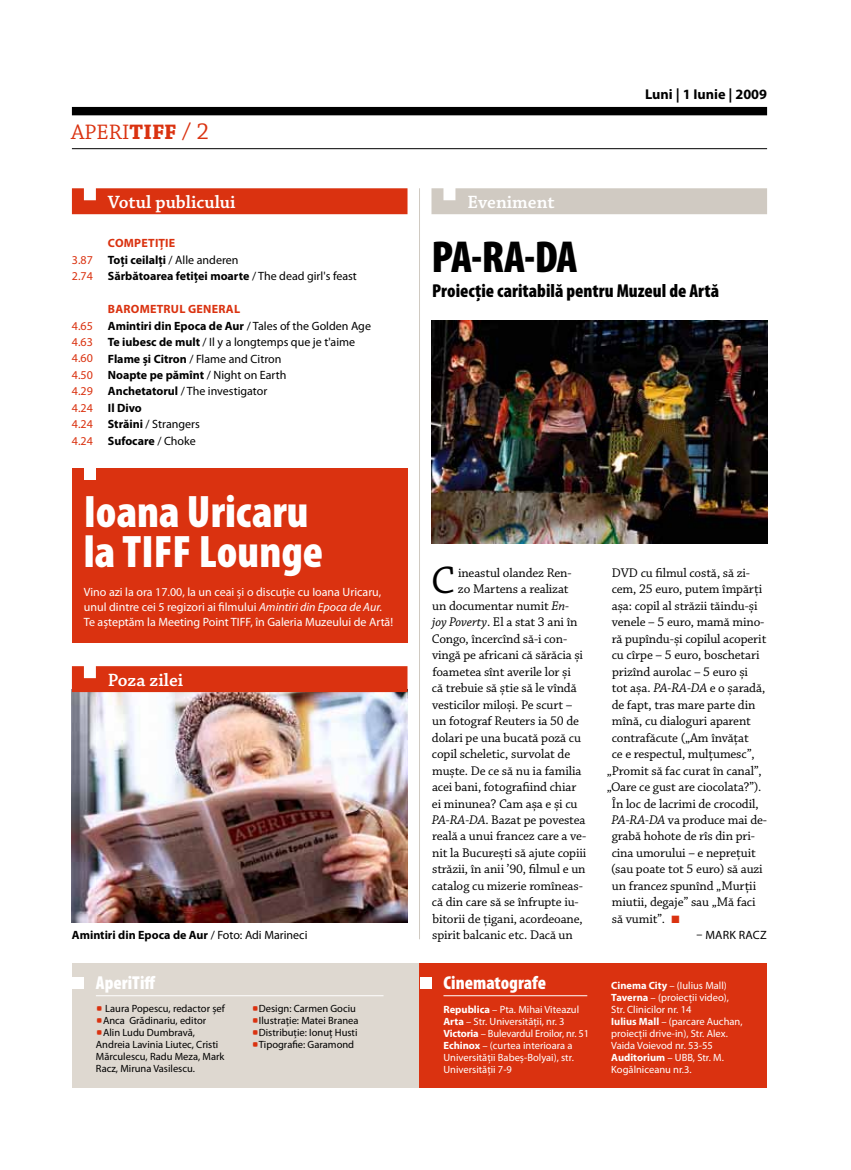
<style>
.page{position:relative;width:851px;height:1170px;background:#fff}
.page>*{position:absolute;margin:0;border:0;box-sizing:border-box;transform-origin:0 0}
.t1{font:900 condensed 45.75px/40.5px "Myriad Pro";color:#fff}
.t2{font:900 condensed 45px "Myriad Pro";color:#000}
.t3{font:40.35px "Chaparral Pro";color:#000}
.t4{font:22.05px "Chaparral Pro";letter-spacing:.005em;color:#da3210}
.t5{font:900 condensed 18.75px "Myriad Pro";color:#000}
.t6{font:600 18.75px "Chaparral Pro";color:#fff}
.t7{font:900 condensed 18.75px "Myriad Pro";color:#fff}
.t8{font:700 14.25px "Myriad Pro";color:#000}
.t9{font:13.2px "Chaparral Pro";letter-spacing:-.01em;color:#000}
.t10{font:12px/16.5px "Myriad Pro";color:#000}
.t11{font:12px/15px "Myriad Pro";color:#fff}
.t12{font:700 12px/16.5px "Myriad Pro";color:#000}
.t13{font:12px/16.5px "Myriad Pro";color:#da3210}
.t14{font:700 12px "Myriad Pro";letter-spacing:.02em;color:#da3210}
.t15{font:10.5px/12px "Myriad Pro";color:#fff}
.t16{font:10.5px/12px "Myriad Pro";color:#000}
.s1{font-weight:700}
.s2{font-size:24px}
.s3{color:#da3210}
.s4{font-weight:400}
.s5{font-weight:700;color:#da3210}
.s6{font-style:italic}
.s7{font-family:"Klavika";font-size:15px;color:#da3210}
</style>
<div class="page">
<div style="left:72px;top:107px;width:695px;height:8px;background:#000"></div>
<hr style="left:72px;top:148px;width:695px;height:1px;background:#000">
<div style="left:72px;top:962px;width:347px;height:125px;background:#ded8d0"></div>
<div style="left:419px;top:962px;width:348px;height:125px;background:#da3210"></div>
<div style="left:72px;top:976px;width:12px;height:12px;background:#fff"></div>
<hr style="left:96px;top:995px;width:287px;height:1px;background:#fff">
<div style="left:419px;top:976px;width:12px;height:12px;background:#fff"></div>
<hr style="left:443px;top:995px;width:144px;height:1px;background:#fff">
<div style="left:72px;top:188px;width:335px;height:26px;background:#da3210"></div>
<hr style="left:419px;top:188px;width:1px;height:751px;background:#d0cac2">
<img style="left:72px;top:692px;width:335px;height:230px">
<div style="left:72px;top:666px;width:335px;height:26px;background:#da3210"></div>
<div style="left:431px;top:188px;width:336px;height:26px;background:#d0cac2"></div>
<img style="left:431px;top:320px;width:336px;height:223px">
<div style="left:72px;top:468px;width:335px;height:174px;background:#da3210"></div>
<div style="left:84px;top:468px;width:12px;height:12px;background:#fff"></div>
<h3 class="t4" style="left:71px;top:120px;width:139px">APERI<span class="s1">TIFF</span> <span class="s2">/ 2</span></h3>
<p class="t13" style="left:72px;top:251px;width:22px">3.87<br>2.74</p>
<p class="t13" style="left:72px;top:317px;width:22px;text-align:justify">4.65<br>4.63<br>4.60<br>4.50<br>4.29<br>4.24<br>4.24<br>4.24</p>
<h3 class="t6" style="left:108px;top:191px;width:129px">Votul publicului</h3>
<p class="t14" style="left:108px;top:235px;width:25px">Compet</p>
<p class="t12" style="left:108px;top:234px;width:250px;text-indent:47px"><span class="s3">iție<br></span>Toţi ceilalţi <span class="s4">/ Alle anderen<br></span>Sărbătoarea fetiţei moarte <span class="s4">/ The dead girl's feast</span></p>
<p class="t14" style="left:108px;top:301px;width:41px">Barometr</p>
<p class="t10" style="left:108px;top:300px;width:264px;text-indent:63px"><span class="s5">ul general<br></span><span class="s1">Amintiri din Epoca de Aur</span> / Tales of the Golden Age<br><span class="s1">Te iubesc de mult</span> / Il y a longtemps que je t'aime<br><span class="s1">Flame și Citron</span> / Flame and Citron<br><span class="s1">Noapte pe pămînt</span> / Night on Earth<br><span class="s1">Anchetatorul</span> / The investigator<br><span class="s1">Il Divo<br>Străini</span> / Strangers<br><span class="s1">Sufocare</span> / Choke</p>
<h1 class="t1" style="left:84px;top:490px;width:241px">Ioana Uricaru la TIFF Lounge</h1>
<p class="t11" style="left:84px;top:584px;width:311px">Vino azi la ora 17.00, la un ceai și o discuție cu Ioana Uricaru, unul dintre cei 5 regizori ai filmului <span class="s6">Amintiri din Epoca de Aur.<br></span>Te așteptăm la Meeting Point TIFF, în Galeria Muzeului de Artă!</p>
<h3 class="t6" style="left:108px;top:669px;width:77px">Poza zilei</h3>
<p class="t12" style="left:72px;top:926px;width:237px">Amintiri din Epoca de Aur <span class="s4">/ Foto: Adi Marineci</span></p>
<h3 class="t6" style="left:467px;top:191px;width:89px">Eveniment</h3>
<h2 class="t2" style="left:431px;top:228px;width:147px">PA-RA-DA</h2>
<p class="t8" style="left:645px;top:84px;width:123px">Luni | 1 Iunie | 2009</p>
<h3 class="t5" style="left:432px;top:278px;width:288px">Proiecție caritabilă pentru Muzeul de Artă</h3>
<h3 class="t3" style="left:431px;top:558px;width:25px">C</h3>
<p class="t9" style="left:458px;top:565px;width:115px">ineastul olandez Ren-</p>
<p class="t9" style="left:458px;top:581px;width:112px">zo Martens a realizat</p>
<p class="t9" style="left:432px;top:598px;width:138px">un documentar numit <span class="s6">En-</span></p>
<p class="t9" style="left:432px;top:614px;width:147px"><span class="s6">joy Poverty</span>. El a stat 3 ani în</p>
<p class="t9" style="left:432px;top:631px;width:137px">Congo, încercînd să-i con-</p>
<p class="t9" style="left:432px;top:647px;width:153px">vingă pe africani că sărăcia şi</p>
<p class="t9" style="left:432px;top:664px;width:140px">foametea sînt averile lor şi</p>
<p class="t9" style="left:432px;top:680px;width:146px">că trebuie să ştie să le vîndă</p>
<p class="t9" style="left:432px;top:697px;width:142px">vesticilor miloşi. Pe scurt –</p>
<p class="t9" style="left:432px;top:713px;width:148px">un fotograf Reuters ia 50 de</p>
<p class="t9" style="left:432px;top:730px;width:151px">dolari pe una bucată poză cu</p>
<p class="t9" style="left:432px;top:746px;width:140px">copil scheletic, survolat de</p>
<p class="t9" style="left:432px;top:763px;width:151px">muşte. De ce să nu ia familia</p>
<p class="t9" style="left:432px;top:779px;width:146px">acei bani, fotografiind chiar</p>
<p class="t9" style="left:432px;top:796px;width:147px">ei minunea? Cam aşa e şi cu</p>
<p class="t9" style="left:431px;top:812px;width:155px"><span class="s6">PA-RA-DA</span>. Bazat pe povestea</p>
<p class="t9" style="left:432px;top:828px;width:155px">reală a unui francez care a ve-</p>
<p class="t9" style="left:432px;top:845px;width:156px">nit la Bucureşti să ajute copiii</p>
<p class="t9" style="left:432px;top:861px;width:155px">străzii, în anii ’90, filmul e un</p>
<p class="t9" style="left:432px;top:878px;width:152px">catalog cu mizerie romîneas-</p>
<p class="t9" style="left:432px;top:894px;width:148px">că din care să se înfrupte iu-</p>
<p class="t9" style="left:432px;top:911px;width:152px">bitorii de ţigani, acordeoane,</p>
<p class="t9" style="left:432px;top:927px;width:142px">spirit balcanic etc. Dacă un</p>
<p class="t9" style="left:611px;top:565px;width:140px">DVD cu filmul costă, să zi-</p>
<p class="t9" style="left:611px;top:581px;width:152px">cem, 25 euro, putem împărţi</p>
<p class="t9" style="left:611px;top:598px;width:147px">aşa: copil al străzii tăindu-şi</p>
<p class="t9" style="left:611px;top:614px;width:154px">venele – 5 euro, mamă mino-</p>
<p class="t9" style="left:611px;top:631px;width:156px">ră pupîndu-şi copilul acoperit</p>
<p class="t9" style="left:611px;top:647px;width:149px">cu cîrpe – 5 euro, boschetari</p>
<p class="t9" style="left:612px;top:664px;width:137px">prizînd aurolac – 5 euro şi</p>
<p class="t9" style="left:611px;top:680px;width:155px">tot aşa. <span class="s6">PA-RA-DA</span> e o şaradă,</p>
<p class="t9" style="left:611px;top:697px;width:145px">de fapt, tras mare parte din</p>
<p class="t9" style="left:611px;top:713px;width:140px">mînă, cu dialoguri aparent</p>
<p class="t9" style="left:611px;top:730px;width:138px">contrafăcute („Am învăţat</p>
<p class="t9" style="left:611px;top:746px;width:144px">ce e respectul, mulţumesc”,</p>
<p class="t9" style="left:606px;top:763px;width:156px">„Promit să fac curat în canal”,</p>
<p class="t9" style="left:606px;top:779px;width:156px">„Oare ce gust are ciocolata?”).</p>
<p class="t9" style="left:611px;top:796px;width:148px">În loc de lacrimi de crocodil,</p>
<p class="t9" style="left:611px;top:812px;width:157px"><span class="s6">PA-RA-DA</span> va produce mai de-</p>
<p class="t9" style="left:611px;top:828px;width:145px">grabă hohote de rîs din pri-</p>
<p class="t9" style="left:611px;top:845px;width:146px">cina umorului – e nepreţuit</p>
<p class="t9" style="left:611px;top:861px;width:153px">(sau poate tot 5 euro) să auzi</p>
<p class="t9" style="left:612px;top:878px;width:146px">un francez spunînd „Murţii</p>
<p class="t9" style="left:611px;top:894px;width:145px">miutii, degaje” sau „Mă faci</p>
<p class="t9" style="left:612px;top:911px;width:70px">să vumit”. <span class="s7">•</span></p>
<p class="t10" style="left:696px;top:926px;width:72px">– Mark Racz</p>
<h3 class="t7" style="left:96px;top:970px;width:61px">AperiTiff</h3>
<h3 class="t7" style="left:443px;top:970px;width:104px">Cinematografe</h3>
<p class="t15" style="left:611px;top:979px;width:133px"><span class="s1">Cinema City</span> – (Iulius Mall)<br><span class="s1">Taverna</span> – (proiecții video),<br>Str. Clinicilor nr. 14<br><span class="s1">Iulius Mall</span> – (parcare Auchan, proiecții drive-in), Str. Alex.<br>Vaida Voievod nr. 53-55<br><span class="s1">Auditorium</span> – UBB, Str. M.<br>Kogălniceanu nr.3.</p>
<p class="t16" style="left:105px;top:1002px;width:121px">Laura Popescu, redactor șef</p>
<p class="t16" style="left:103px;top:1014px;width:105px">Anca Grădinariu, editor</p>
<p class="t16" style="left:103px;top:1026px;width:94px">Alin Ludu Dumbravă,</p>
<p class="t16" style="left:96px;top:1038px;width:124px">Andreia Lavinia Liutec, Cristi</p>
<p class="t16" style="left:96px;top:1050px;width:130px">Mărculescu, Radu Meza, Mark</p>
<p class="t16" style="left:96px;top:1062px;width:101px">Racz, Miruna Vasilescu.</p>
<p class="t16" style="left:259px;top:1002px;width:101px">Design: Carmen Gociu<br>Ilustrație: Matei Branea<br>Distribuție: Ionuț Husti<br>Tipografie: Garamond</p>
<p class="t15" style="left:443px;top:1003px;width:147px"><span class="s1">Republica</span> – Pta. Mihai Viteazul<br><span class="s1">Arta</span> – Str. Universității, nr. 3<br><span class="s1">Victoria</span> – Bulevardul Eroilor, nr. 51<br><span class="s1">Echinox</span> – (curtea interioara a<br>Universității Babeș-Bolyai), str.<br>Universității 7-9</p>
</div>
